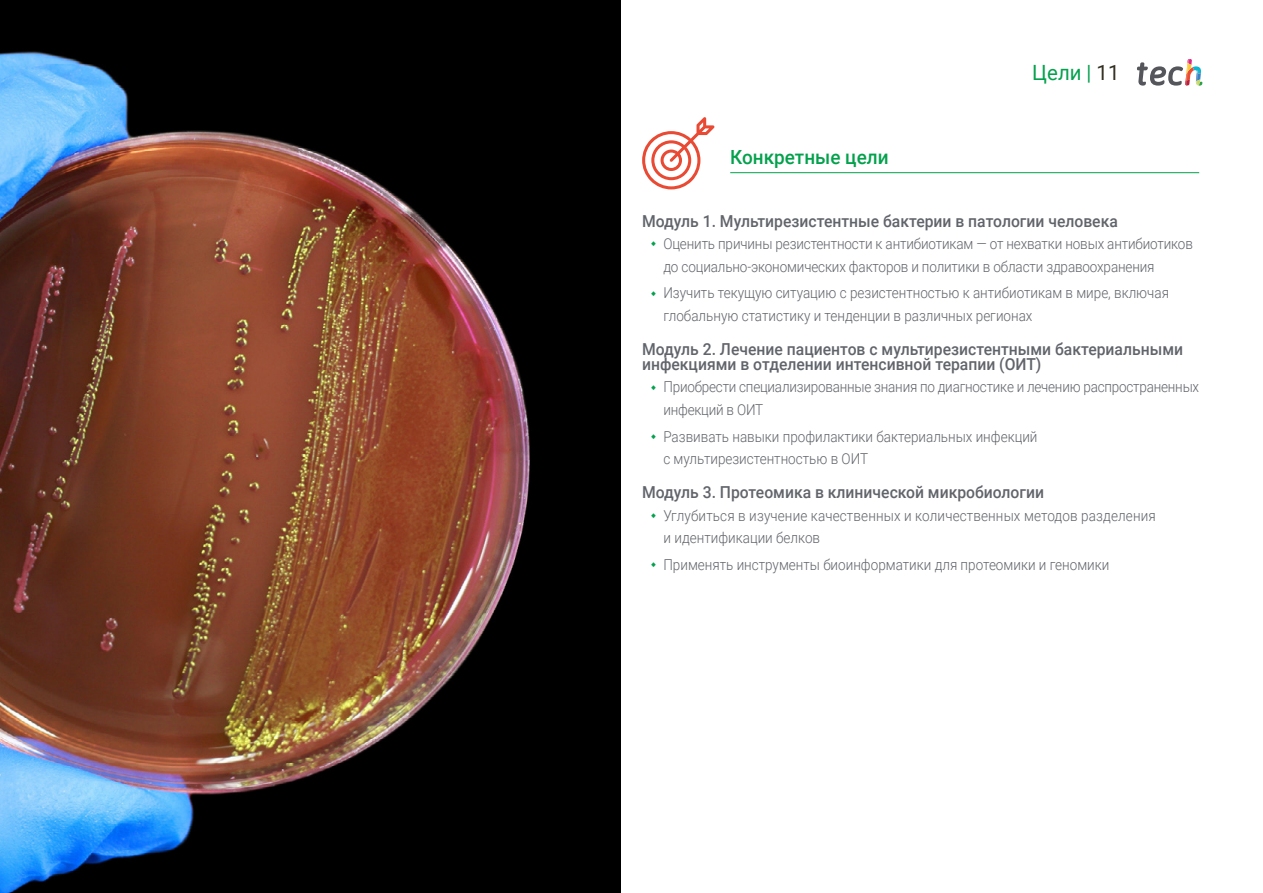
<style>
.page{position:relative;width:1263px;height:893px;background:#fff}
.page>*{position:absolute;margin:0;border:0;box-sizing:border-box;transform-origin:0 0}
.t1{font:21px "Roboto";color:#04a14d}
.t2{font:500 19.5px "Roboto";color:#04a14d}
.t3{font:500 16.5px/15px "Roboto";color:#61646a;scale:.95 1}
.t4{font:300 15px/22.5px "Roboto";color:#61646a;scale:.9 1}
.s1{color:#312e20}
</style>
<div class="page">
<hr style="left:730px;top:172px;width:469px;height:1px;background:#04a14d">
<svg style="left:642px;top:117px;width:72px;height:72px"></svg>
<img style="left:0;top:0;width:621px;height:893px">
<svg style="left:1137px;top:59px;width:65px;height:27px"></svg>
<h2 class="t2" style="left:730px;top:144px;width:160px">Конкретные цели</h2>
<h1 class="t1" style="left:1032px;top:57px;width:89px">Цели | <span class="s1">11</span></h1>
<p class="t3" style="left:642px;top:213px;width:502px">Модуль 1. Мультирезистентные бактерии в патологии человека</p>
<p class="t4" style="left:663px;top:232px;width:590px">Оценить причины резистентности к антибиотикам — от нехватки новых антибиотиков до социально-экономических факторов и политики в области здравоохранения</p>
<p class="t4" style="left:663px;top:281px;width:563px">Изучить текущую ситуацию с резистентностью к антибиотикам в мире, включая глобальную статистику и тенденции в различных регионах</p>
<p class="t3" style="left:642px;top:341px;width:571px">Модуль 2. Лечение пациентов с мультирезистентными бактериальными инфекциями в отделении интенсивной терапии (ОИТ)</p>
<p class="t4" style="left:663px;top:375px;width:597px">Приобрести специализированные знания по диагностике и лечению распространенных инфекций в ОИТ</p>
<p class="t4" style="left:663px;top:425px;width:417px">Развивать навыки профилактики бактериальных инфекций с мультирезистентностью в ОИТ</p>
<p class="t3" style="left:642px;top:484px;width:425px">Модуль 3. Протеомика в клинической микробиологии</p>
<p class="t4" style="left:663px;top:504px;width:549px">Углубиться в изучение качественных и количественных методов разделения и идентификации белков</p>
<p class="t4" style="left:663px;top:553px;width:497px">Применять инструменты биоинформатики для протеомики и геномики</p>
</div>
